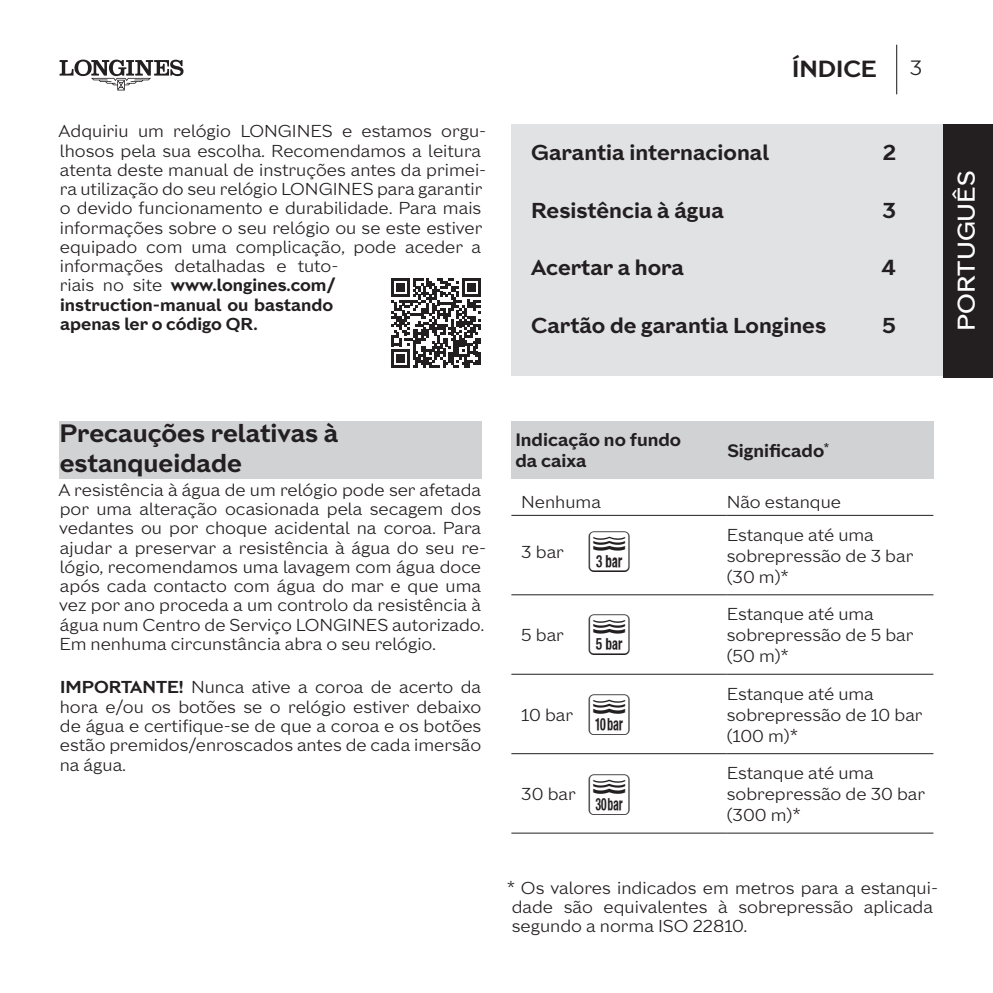
<style>
.page{position:relative;width:993px;height:993px;background:#fff}
.page>*{position:absolute;margin:0;border:0;box-sizing:border-box;transform-origin:0 0}
.texte{font:49px "Longines pictos";color:#231f20}
.titre_grand{font:700 24.5px/29.4px "Longines Sans Text";color:#231f20}
.t1{font:500 23.8px "Longines Sans Text";color:#fff}
.Entete_gras{font:700 22.75px "Longines Sans Text";color:#231f20}
.texte_Sommaire{font:700 21px "Longines Sans Text";color:#231f20}
.pagina{font:300 20.3px "Longines Sans Text";color:#231f20}
.t2{font:700 17.5px/21px "Longines Sans Text";color:#231f20}
.texte-2{font:300 16.8px/19.2px "Longines Sans Text";color:#231f20}
.texte_Tableau_FaG{font:300 16.8px/21px "Longines Sans Text";color:#231f20}
.texte_Détail{font:300 16.8px/19.2px "Longines Sans Text";color:#231f20}
.texte_Tableau_Titre_Centre{font:300 16.8px "Longines Sans Text";color:#231f20}
.texte_Tableau_Centre{font:300 16.8px "Longines Sans Text";color:#231f20}
.s1{font-weight:700}
</style>
<div class="page">
<svg style="left:60px;top:60px;width:123px;height:30px"></svg>
<hr style="left:895px;top:45px;width:2px;height:49px;background:#231f20">
<div style="left:511px;top:124px;width:436px;height:252px;background:#e1e2e4"></div>
<div style="left:943px;top:124px;width:49px;height:253px;background:#231f20"></div>
<hr style="left:511px;top:514px;width:215px;height:2px;background:#231f20">
<hr style="left:726px;top:514px;width:207px;height:2px;background:#231f20">
<hr style="left:511px;top:594px;width:215px;height:1px;background:#231f20">
<hr style="left:726px;top:594px;width:207px;height:1px;background:#231f20">
<hr style="left:511px;top:673px;width:215px;height:1px;background:#231f20">
<hr style="left:726px;top:673px;width:207px;height:1px;background:#231f20">
<hr style="left:511px;top:752px;width:215px;height:2px;background:#231f20">
<hr style="left:726px;top:752px;width:207px;height:2px;background:#231f20">
<hr style="left:511px;top:832px;width:215px;height:1px;background:#231f20">
<hr style="left:726px;top:832px;width:207px;height:1px;background:#231f20">
<div style="left:511px;top:421px;width:422px;height:57px;background:#d1d2d4"></div>
<div style="left:60px;top:421px;width:421px;height:57px;background:#d1d2d4"></div>
<svg style="left:391px;top:278px;width:89px;height:90px"></svg>
<p class="texte-2" style="left:59px;top:120px;width:429px">Adquiriu um relógio LONGINES e estamos orgu&shy;lhosos pela sua escolha. Recomendamos a leitura atenta deste manual de instruções antes da primei&shy;ra utilização do seu relógio LONGINES para garantir o devido funcionamento e durabilidade. Para mais informações sobre o seu relógio ou se este estiver equipado com uma complicação, pode aceder a informações detalhadas e tuto-<br>riais no site <span class="s1">www.longines.com/ instruction-manual ou bastando<br>apenas ler o código QR.</span></p>
<p class="Entete_gras" style="left:791px;top:50px;width:86px">ÍNDICE</p>
<p class="pagina" style="left:909px;top:51px;width:14px">3</p>
<p class="texte_Sommaire" style="left:531px;top:135px;width:239px">Garantia internacional</p>
<p class="texte_Sommaire" style="left:882px;top:135px;width:15px">2</p>
<p class="texte_Sommaire" style="left:531px;top:192px;width:194px">Resistência à água</p>
<p class="texte_Sommaire" style="left:882px;top:192px;width:15px">3</p>
<p class="texte_Sommaire" style="left:531px;top:250px;width:154px">Acertar a hora</p>
<p class="texte_Sommaire" style="left:881px;top:250px;width:16px">4</p>
<p class="texte_Sommaire" style="left:531px;top:307px;width:296px">Cartão de garantia Longines</p>
<p class="texte_Sommaire" style="left:882px;top:307px;width:15px">5</p>
<p class="t1" style="left:946px;top:330px;width:161px;rotate:-90deg">PORTUGUÊS</p>
<p class="titre_grand" style="left:59px;top:416px;width:280px">Precauções relativas à estanqueidade</p>
<p class="texte-2" style="left:59px;top:478px;width:429px">A resistência à água de um relógio pode ser afetada por uma alteração ocasionada pela secagem dos vedantes ou por choque acidental na coroa. Para ajudar a preservar a resistência à água do seu re&shy;lógio, recomendamos uma lavagem com água doce após cada contacto com água do mar e que uma vez por ano proceda a um controlo da resistência à água num Centro de Serviço LONGINES autorizado.<br>Em nenhuma circunstância abra o seu relógio.</p>
<p class="texte-2" style="left:60px;top:676px;width:423px;text-align:justify"><span class="s1">IMPORTANTE!</span> Nunca ative a coroa de acerto da hora e/ou os botões se o relógio estiver debaixo de água e certifique-se de que a coroa e os botões estão premidos/enroscados antes de cada imersão na água.</p>
<p class="t2" style="left:515px;top:427px;width:167px">Indicação no fundo da caixa</p>
<p class="t2" style="left:727px;top:438px;width:103px">Significado<sup>*</sup></p>
<p class="texte-2" style="left:521px;top:491px;width:81px">Nenhuma</p>
<p class="texte-2" style="left:726px;top:491px;width:116px">Não estanque</p>
<p class="texte_Tableau_Titre_Centre" style="left:521px;top:538px;width:44px">3 bar</p>
<p class="texte_Tableau_FaG" style="left:726px;top:522px;width:188px">Estanque até uma sobrepressão de 3 bar (30 m)*</p>
<p class="texte" style="left:588px;top:525px;width:42px">3</p>
<p class="texte_Tableau_Centre" style="left:521px;top:621px;width:44px">5 bar</p>
<p class="texte-2" style="left:521px;top:703px;width:53px">10 bar</p>
<p class="texte-2" style="left:521px;top:782px;width:56px">30 bar</p>
<p class="texte" style="left:588px;top:609px;width:42px">5</p>
<p class="texte" style="left:588px;top:689px;width:42px">+</p>
<p class="texte" style="left:588px;top:769px;width:42px">*</p>
<p class="texte_Tableau_FaG" style="left:726px;top:602px;width:188px">Estanque até uma sobrepressão de 5 bar (50 m)*</p>
<p class="texte_Tableau_FaG" style="left:726px;top:681px;width:197px">Estanque até uma sobrepressão de 10 bar (100 m)*</p>
<p class="texte_Tableau_FaG" style="left:726px;top:760px;width:200px">Estanque até uma sobrepressão de 30 bar (300 m)*</p>
<p class="texte_Détail" style="left:506px;top:876px;width:432px">* Os valores indicados em metros para a estanqui&shy;dade são equivalentes à sobrepressão aplicada segundo a norma ISO 22810.</p>
</div>
